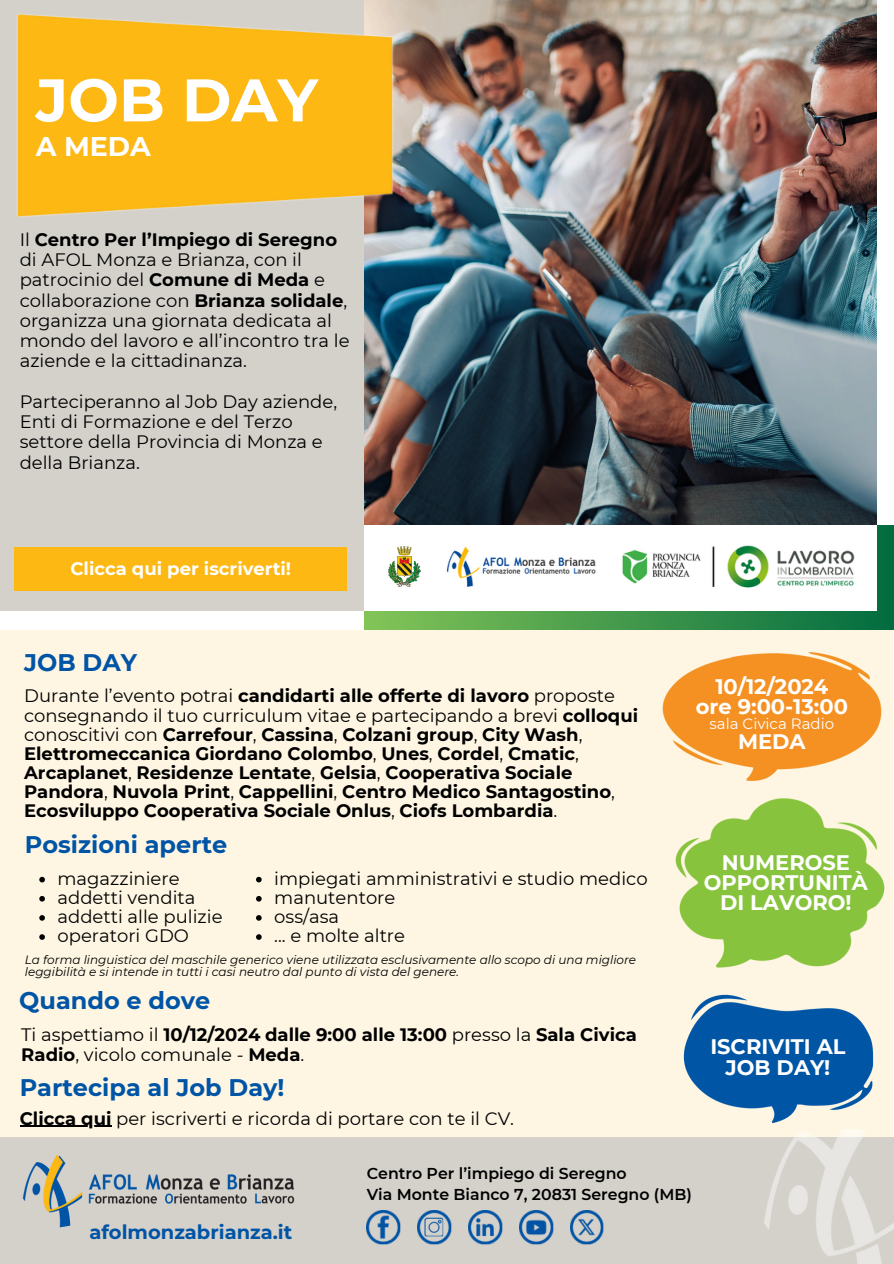
<style>
.page{position:relative;width:894px;height:1264px;background:#fff}
.page>*{position:absolute;margin:0;border:0;box-sizing:border-box;transform-origin:0 0}
.t1{font:700 60px "Montserrat";color:#fff}
.t2{font:700 27px "Montserrat";color:#fff}
.t3{font:700 24px "Montserrat";color:#0054a6}
.t4{font:700 21px/20.2px "Montserrat";color:#fff;text-align:center}
.t5{font:700 19.5px "Montserrat";color:#0054a6}
.t6{font:18px/20.2px "Montserrat";color:#000}
.t7{font:700 18px/19.2px "Montserrat";color:#000}
.t8{font:700 18px "Montserrat";color:#fff}
.t9{font:600 15.75px "Montserrat";color:#000}
.t10{font:15px "Montserrat";color:#fff}
.t11{font:italic 12px/12px "Montserrat";color:#000}
.s1{font-weight:700}
.s2{font-weight:400}
</style>
<div class="page">
<div style="left:0;top:0;width:366px;height:629px;background:#d4d1cb"></div>
<div style="left:0;top:1137px;width:893px;height:126px;background:#d4d1cb"></div>
<img style="left:364px;top:0;width:512px;height:525px">
<img style="left:17px;top:0;width:398px;height:237px">
<div style="left:0;top:620px;width:892px;height:517px;background:#fef6e3"></div>
<img style="left:22px;top:1154px;width:273px;height:74px">
<img style="left:764px;top:1129px;width:129px;height:134px">
<img style="left:683px;top:1038px;width:195px;height:121px">
<img style="left:675px;top:847px;width:218px;height:191px">
<img style="left:641px;top:629px;width:252px;height:218px">
<div style="left:0;top:611px;width:378px;height:18px;background:#fff"></div>
<img style="left:366px;top:1210px;width:34px;height:34px">
<img style="left:417px;top:1210px;width:34px;height:34px">
<img style="left:468px;top:1210px;width:34px;height:34px">
<img style="left:519px;top:1210px;width:34px;height:34px">
<img style="left:570px;top:1210px;width:33px;height:34px">
<div style="left:364px;top:525px;width:529px;height:104px;background:linear-gradient(to right,#82c356,#046e43)"></div>
<div style="left:364px;top:525px;width:512px;height:86px;background:#fff"></div>
<img style="left:446px;top:545px;width:409px;height:43px">
<img style="left:388px;top:546px;width:32px;height:40px">
<div style="left:15px;top:547px;width:332px;height:44px;background:#fdb813"></div>
<hr style="left:20px;top:1125px;width:91px;height:1px;background:#000">
<svg style="left:39px;top:876px;width:6px;height:6px"></svg>
<svg style="left:39px;top:896px;width:6px;height:5px"></svg>
<svg style="left:39px;top:915px;width:6px;height:5px"></svg>
<svg style="left:39px;top:934px;width:6px;height:5px"></svg>
<svg style="left:256px;top:876px;width:5px;height:6px"></svg>
<svg style="left:256px;top:896px;width:5px;height:5px"></svg>
<svg style="left:256px;top:915px;width:5px;height:5px"></svg>
<svg style="left:256px;top:934px;width:5px;height:5px"></svg>
<p class="t1" style="left:36px;top:63px;width:284px">JOB DAY</p>
<p class="t2" style="left:36px;top:130px;width:117px">A MEDA</p>
<h3 class="t6" style="left:20px;top:229px;width:331px">Il <span class="s1">Centro Per l’Impiego di Seregno </span>di AFOL Monza e Brianza, con il patrocinio del <span class="s1">Comune di Meda</span> e collaborazione con <span class="s1">Brianza solidale</span>, organizza una giornata dedicata al mondo del lavoro e all’incontro tra le aziende e la cittadinanza.</h3>
<p class="t6" style="left:20px;top:391px;width:319px">Parteciperanno al Job Day aziende,<br>Enti di Formazione e del Terzo settore della Provincia di Monza e della Brianza.</p>
<p class="t8" style="left:70px;top:557px;width:222px">Clicca qui per iscriverti!</p>
<h2 class="t3" style="left:24px;top:647px;width:114px">JOB DAY</h2>
<p class="t7" style="left:24px;top:686px;width:615px"><span class="s2">Durante l’evento potrai</span> candidarti alle offerte di lavoro <span class="s2">proposte consegnando il tuo curriculum vitae e partecipando a brevi</span> colloqui <span class="s2">conoscitivi con</span> Carrefour<span class="s2">,</span> Cassina<span class="s2">,</span> Colzani group<span class="s2">,</span> City Wash<span class="s2">, </span>Elettromeccanica Giordano Colombo<span class="s2">,</span> Unes<span class="s2">,</span> Cordel<span class="s2">,</span> Cmatic<span class="s2">, </span>Arcaplanet<span class="s2">,</span> Residenze Lentate<span class="s2">,</span> Gelsia<span class="s2">,</span> Cooperativa Sociale Pandora<span class="s2">,</span> Nuvola Print<span class="s2">,</span> Cappellini<span class="s2">,</span> Centro Medico Santagostino<span class="s2">, </span>Ecosviluppo Cooperativa Sociale Onlus<span class="s2">,</span> Ciofs Lombardia<span class="s2">.</span></p>
<p class="t3" style="left:25px;top:829px;width:204px">Posizioni aperte</p>
<h4 class="t6" style="left:57px;top:868px;width:123px">magazziniere</h4>
<p class="t6" style="left:57px;top:887px;width:139px">addetti vendita</p>
<p class="t6" style="left:57px;top:906px;width:166px">addetti alle pulizie</p>
<h5 class="t6" style="left:57px;top:925px;width:133px">operatori GDO</h5>
<p class="t6" style="left:274px;top:868px;width:375px">impiegati amministrativi e studio medico</p>
<p class="t6" style="left:274px;top:887px;width:123px">manutentore</p>
<p class="t6" style="left:274px;top:906px;width:66px">oss/asa</p>
<p class="t6" style="left:274px;top:925px;width:132px">... e molte altre</p>
<p class="t11" style="left:25px;top:954px;width:612px">La forma linguistica del maschile generico viene utilizzata esclusivamente allo scopo di una migliore leggibilità e si intende in tutti i casi neutro dal punto di vista del genere.</p>
<p class="t3" style="left:19px;top:986px;width:192px">Quando e dove</p>
<p class="t7" style="left:21px;top:1025px;width:617px"><span class="s2">Ti aspettiamo il</span> 10/12/2024 dalle 9:00 alle 13:00 <span class="s2">presso la</span> Sala Civica<br>Radio<span class="s2">, vicolo comunale -</span> Meda<span class="s2">.</span></p>
<p class="t3" style="left:20px;top:1072px;width:266px">Partecipa al Job Day!</p>
<p class="t6" style="left:20px;top:1107px;width:495px"><span class="s1">Clicca qui</span> per iscriverti e ricorda di portare con te il CV.</p>
<p class="t4" style="left:715px;top:676px;width:115px">10/12/2024</p>
<p class="t4" style="left:695px;top:696px;width:154px">ore 9:00-13:00</p>
<p class="t10" style="left:709px;top:714px;width:126px">sala Civica Radio</p>
<p class="t4" style="left:737px;top:731px;width:69px">MEDA</p>
<h3 class="t4" style="left:703px;top:852px;width:165px">NUMEROSE<br>OPPORTUNITÀ<br>DI LAVORO!</h3>
<p class="t4" style="left:710px;top:1036px;width:137px">ISCRIVITI AL<br>JOB DAY!</p>
<h4 class="t5" style="left:89px;top:1219px;width:204px">afolmonzabrianza.it</h4>
<h3 class="t9" style="left:366px;top:1164px;width:261px">Centro Per l’impiego di Seregno</h3>
<p class="t9" style="left:366px;top:1184px;width:326px">Via Monte Bianco 7, 20831 Seregno (MB)</p>
</div>
